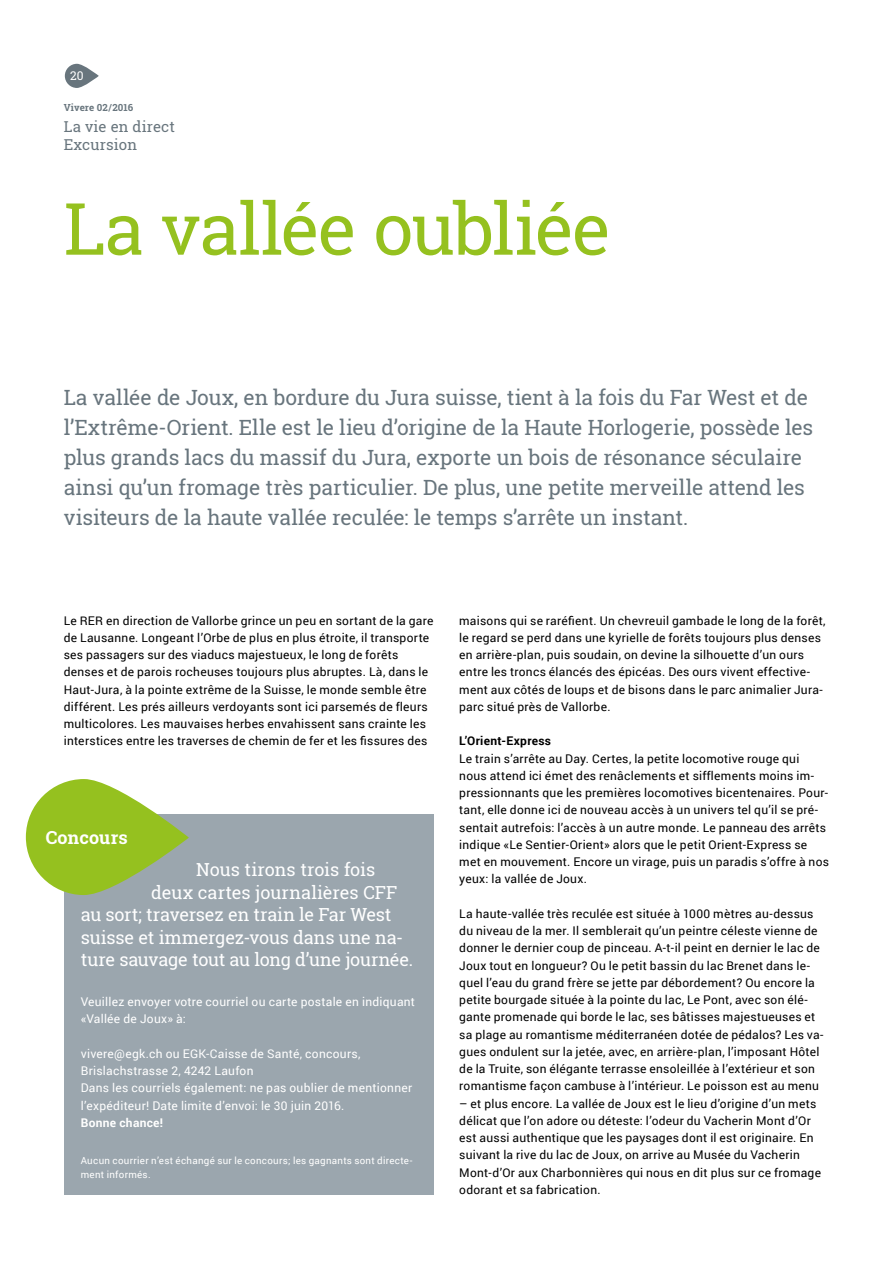
<style>
.page{position:relative;width:893px;height:1263px;background:#fff}
.page>*{position:absolute;margin:0;border:0;box-sizing:border-box;transform-origin:0 0}
.t1{font:72px "Roboto Slab";letter-spacing:-.025em;color:#95c11f}
.t2{font:21px/30px "Roboto Slab";letter-spacing:-.005em;color:#68757d}
.t3{font:18px "Roboto Slab";letter-spacing:-.01em;color:#fff}
.t4{font:700 18px "Roboto Slab";letter-spacing:.01em;color:#fff}
.t5{font:15px/18px "Roboto Slab";letter-spacing:.01em;color:#68757d}
.t6{font:12px/17.2px "Roboto";letter-spacing:.02em;color:#000}
.t7{font:12px/17.2px "Roboto";letter-spacing:.02em;color:#fff}
.t8{font:700 12px "Roboto";letter-spacing:.025em;color:#000}
.t9{font:700 12px "Roboto";letter-spacing:.025em;color:#fff}
.t10{font:12px "Roboto Slab";color:#fff}
.t11{font:9.75px/13.5px "Roboto";letter-spacing:.03em;color:#fff}
.t12{font:700 9.75px "Roboto Slab";letter-spacing:.01em;color:#68757d}
</style>
<div class="page">
<svg style="left:65px;top:64px;width:34px;height:24px"></svg>
<div style="left:64px;top:814px;width:370px;height:381px;background:#9ba6ae"></div>
<svg style="left:26px;top:779px;width:163px;height:116px"></svg>
<p class="t10" style="left:70px;top:67px;width:15px">20</p>
<p class="t12" style="left:64px;top:100px;width:71px">Vivere 02 / 2016</p>
<p class="t5" style="left:64px;top:117px;width:113px">La vie en direct<br>Excursion</p>
<h1 class="t1" style="left:64px;top:179px;width:548px">La vallée oubliée</h1>
<p class="t2" style="left:64px;top:382px;width:751px">La vallée de Joux, en bordure du Jura suisse, tient à la fois du Far West et de l’Extrême-Orient. Elle est le lieu d’origine de la Haute Horlogerie, possède les plus grands lacs du massif du Jura, exporte un bois de résonance séculaire ainsi qu’un fromage très particulier. De plus, une petite merveille attend les visiteurs de la haute vallée reculée: le temps s’arrête un instant.</p>
<p class="t6" style="left:64px;top:611px;width:371px">Le RER en direction de Vallorbe grince un peu en sortant de la gare de Lausanne. Longeant l’Orbe de plus en plus étroite, il transporte ses passagers sur des viaducs majestueux, le long de forêts denses et de parois rocheuses toujours plus abruptes. Là, dans le Haut-Jura, à la pointe extrême de la Suisse, le monde semble être différent. Les prés ailleurs verdoyants sont ici parsemés de fleurs multicolores. Les mauvaises herbes envahissent sans crainte les interstices entre les traverses de chemin de fer et les fissures des</p>
<h3 class="t4" style="left:46px;top:825px;width:84px">Concours</h3>
<h3 class="t3" style="left:196px;top:857px;width:180px">Nous tirons trois fois</h3>
<h3 class="t3" style="left:151px;top:880px;width:248px">deux cartes journalières CFF</h3>
<h3 class="t3" style="left:81px;top:902px;width:312px">au sort; traversez en train le Far West</h3>
<h3 class="t3" style="left:81px;top:925px;width:324px">suisse et immergez-vous dans une na-</h3>
<h3 class="t3" style="left:81px;top:947px;width:334px">ture sauvage tout au long d’une journée.</h3>
<p class="t7" style="left:81px;top:993px;width:336px">Veuillez envoyer votre courriel ou carte postale en indiquant «Vallée de Joux» à:</p>
<p class="t7" style="left:81px;top:1044px;width:333px">vivere@egk.ch ou EGK-Caisse de Santé, concours, Brislachstrasse 2, 4242 Laufon<br>Dans les courriels également: ne pas oublier de mentionner l’expéditeur! Date limite d’envoi: le 30 juin 2016.</p>
<p class="t9" style="left:81px;top:1114px;width:84px">Bonne chance!</p>
<p class="t11" style="left:81px;top:1154px;width:333px">Aucun courrier n’est échangé sur le concours; les gagnants sont directe&shy;ment informés.</p>
<p class="t6" style="left:459px;top:611px;width:368px">maisons qui se raréfient. Un chevreuil gambade le long de la forêt, le regard se perd dans une kyrielle de forêts toujours plus denses en arrière-plan, puis soudain, on devine la silhouette d’un ours entre les troncs élancés des épicéas. Des ours vivent effective&shy;ment aux côtés de loups et de bisons dans le parc animalier Jura&shy;parc situé près de Vallorbe.</p>
<p class="t8" style="left:459px;top:733px;width:93px">L’Orient-Express</p>
<p class="t6" style="left:459px;top:749px;width:371px">Le train s’arrête au Day. Certes, la petite locomotive rouge qui nous attend ici émet des renâclements et sifflements moins im&shy;pressionnants que les premières locomotives bicentenaires. Pour&shy;tant, elle donne ici de nouveau accès à un univers tel qu’il se pré&shy;sentait autrefois: l’accès à un autre monde. Le panneau des arrêts indique «Le Sentier-Orient» alors que le petit Orient-Express se met en mouvement. Encore un virage, puis un paradis s’offre à nos yeux: la vallée de Joux.</p>
<p class="t6" style="left:459px;top:904px;width:366px">La haute-vallée très reculée est située à 1000 mètres au-dessus du niveau de la mer. Il semblerait qu’un peintre céleste vienne de donner le dernier coup de pinceau. A-t-il peint en dernier le lac de Joux tout en longueur? Ou le petit bassin du lac Brenet dans le&shy;quel l’eau du grand frère se jette par débordement? Ou encore la petite bourgade située à la pointe du lac, Le Pont, avec son élé&shy;gante promenade qui borde le lac, ses bâtisses majestueuses et sa plage au romantisme méditerranéen dotée de pédalos? Les va&shy;gues ondulent sur la jetée, avec, en arrière-plan, l’imposant Hôtel de la Truite, son élégante terrasse ensoleillée à l’extérieur et son romantisme façon cambuse à l’intérieur. Le poisson est au menu</p>
<p class="t6" style="left:459px;top:1094px;width:363px">– et plus encore. La vallée de Joux est le lieu d’origine d’un mets délicat que l’on adore ou déteste: l’odeur du Vacherin Mont d’Or est aussi authentique que les paysages dont il est originaire. En suivant la rive du lac de Joux, on arrive au Musée du Vacherin Mont-d’Or aux Charbonnières qui nous en dit plus sur ce fromage odorant et sa fabrication.</p>
</div>
